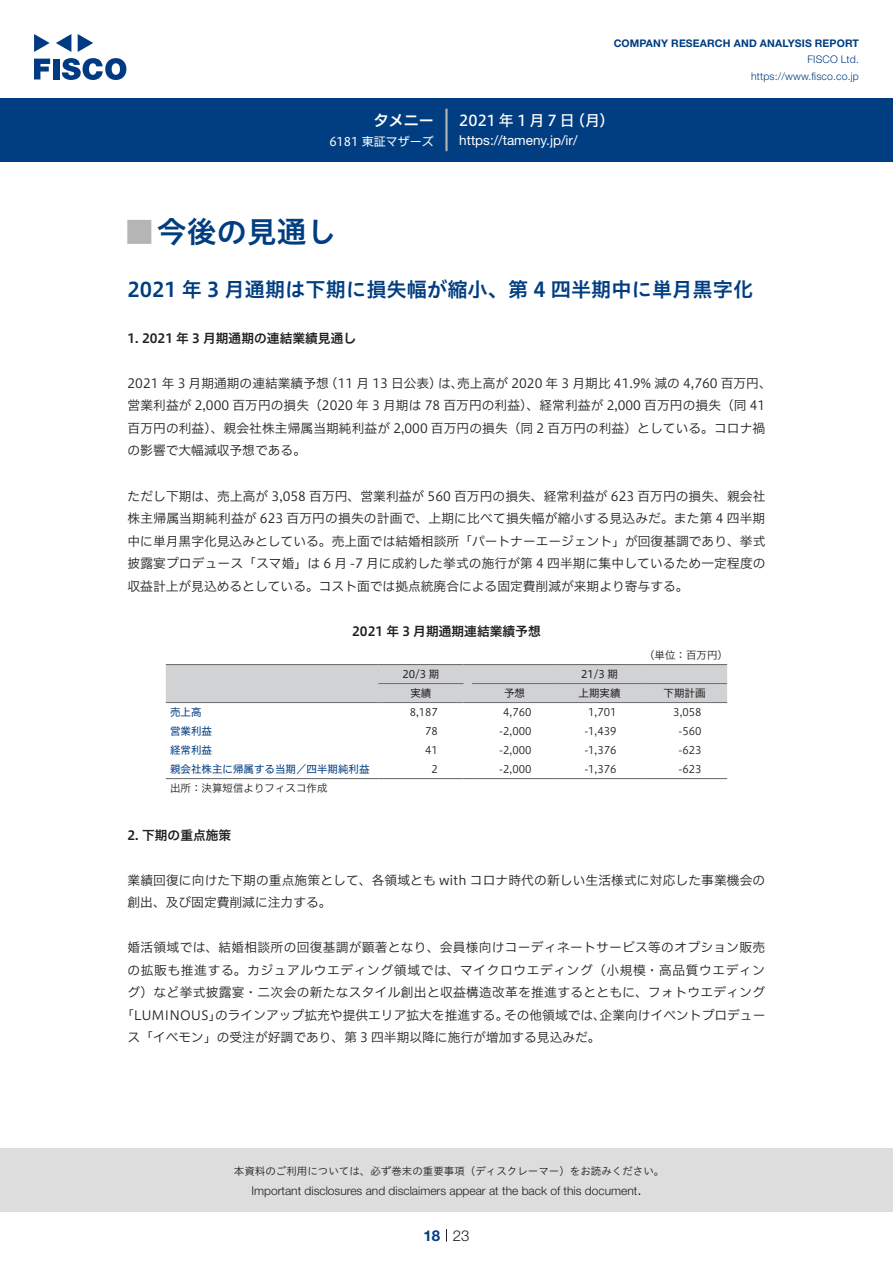
<style>
.page{position:relative;width:893px;height:1263px;background:#fff}
.page>*{position:absolute;margin:0;border:0;box-sizing:border-box;transform-origin:0 0}
.t1{font:30px "Hiragino UD Sans Std N W6";color:#003d81}
.t2{font:700 24px "Koz Go Pro";color:#b5b5b6}
.t3{font:20.25px "Hiragino UD Sans Std W6";color:#003d81}
.t4{font:15px "Hiragino UD Sans F Std N W5";letter-spacing:.195em;color:#fff}
.t5{font:15px "Hiragino UD Sans F Std N W6";color:#fff}
.t6{font:300 15px "Helvetica Neue LT Std";color:#231f20}
.t7{font:700 15px "Helvetica Neue LT Std";color:#003d81}
.t8{font:13.5px "Helvetica Neue LT Std";color:#fff}
.t9{font:12.75px/22.5px "Hiragino UD Sans F Std N W3";letter-spacing:.005em;color:#231f20}
.t10{font:12.75px "Hiragino UD Sans F Std N W6";color:#231f20}
.t11{font:300 12px "Helvetica Neue LT Std";color:#231f20}
.t12{font:12px "Hiragino UD Sans F Std N W4";color:#fff}
.t13{font:10.5px "Hiragino UD Sans F Std N W3";color:#231f20}
.t14{font:10.5px "Hiragino UD Sans Std W3";color:#231f20}
.t15{font:700 10.5px "Helvetica Neue LT Std";letter-spacing:.015em;color:#003d81}
.t16{font:300 10.5px/16.5px "Helvetica Neue LT Std";letter-spacing:.015em;color:#003d81;text-align:right}
.t17{font:10.5px "Hiragino UD Sans F Std N W4";color:#003d81}
.t18{font:10.5px "Hiragino UD Sans F Std N W4";color:#231f20}
</style>
<div class="page">
<div style="left:0;top:1148px;width:893px;height:64px;background:#ddd"></div>
<svg style="left:34px;top:59px;width:16px;height:20px"></svg>
<div style="left:53px;top:59px;width:6px;height:20px;background:#003a83"></div>
<svg style="left:62px;top:58px;width:64px;height:22px"></svg>
<svg style="left:34px;top:34px;width:16px;height:18px"></svg>
<svg style="left:78px;top:34px;width:15px;height:18px"></svg>
<svg style="left:56px;top:34px;width:15px;height:18px"></svg>
<div style="left:0;top:98px;width:893px;height:64px;background:#003d81"></div>
<hr style="left:445px;top:109px;width:3px;height:42px;background:#b5b5b6">
<svg style="left:446px;top:1229px;width:1px;height:13px"></svg>
<hr style="left:166px;top:778px;width:212px;height:1px;background:#6c6d70">
<hr style="left:378px;top:778px;width:85px;height:1px;background:#6c6d70">
<hr style="left:472px;top:778px;width:85px;height:1px;background:#6c6d70">
<hr style="left:557px;top:778px;width:85px;height:1px;background:#6c6d70">
<hr style="left:642px;top:778px;width:85px;height:1px;background:#6c6d70">
<div style="left:166px;top:664px;width:561px;height:39px;background:#d1d2d4"></div>
<hr style="left:472px;top:702px;width:85px;height:1px;background:#6c6d70">
<hr style="left:557px;top:702px;width:85px;height:1px;background:#6c6d70">
<hr style="left:642px;top:702px;width:85px;height:1px;background:#6c6d70">
<hr style="left:378px;top:683px;width:85px;height:1px;background:#6c6d70">
<hr style="left:472px;top:683px;width:85px;height:1px;background:#6c6d70">
<hr style="left:557px;top:683px;width:85px;height:1px;background:#6c6d70">
<hr style="left:642px;top:683px;width:85px;height:1px;background:#6c6d70">
<p class="t5" style="left:374px;top:109px;width:62px">タメニー</p>
<p class="t12" style="left:329px;top:132px;width:106px">6181 東証マザーズ</p>
<p class="t15" style="left:614px;top:37px;width:247px">COMPANY RESEARCH AND ANALYSIS REPORT</p>
<p class="t16" style="left:751px;top:51px;width:109px">FISCO Ltd. https://www.fisco.co j p.</p>
<p class="t4" style="left:459px;top:109px;width:117px">2021年1月7日</p>
<p class="t4" style="left:570px;top:109px;width:46px">（月(</p>
<p class="t8" style="left:459px;top:132px;width:120px">https://tameny j p. /i r/</p>
<h1 class="t1" style="left:157px;top:209px;width:181px">今後の見通し</h1>
<h2 class="t2" style="left:128px;top:217px;width:25px">█</h2>
<h3 class="t3" style="left:128px;top:274px;width:627px">2021 年 3 月通期は下期に損失幅が縮小、第 4 四半期中に単月黒字化</h3>
<p class="t10" style="left:128px;top:328px;width:230px">1. 2021 年 3 月期通期の連結業績見通し</p>
<p class="t9" style="left:457px;top:371px;width:316px">売上高が 2020 年 3 月期比 41.9% 減の 4,760 百万円、</p>
<p class="t9" style="left:128px;top:371px;width:639px">2021 年 3 月期通期の連結業績予想<br>営業利益が 2,000 百万円の損失（2020 年 3 月期は 78 百万円の利益）、経常利益が 2,000 百万円の損失（同 41百万円の利益）、親会社株主帰属当期純利益が 2,000 百万円の損失（同 2 百万円の利益）としている。コロナ禍の影響で大幅減収予想である。</p>
<p class="t9" style="left:128px;top:484px;width:639px;text-align:justify">ただし下期は、売上高が 3,058 百万円、営業利益が 560 百万円の損失、経常利益が 623 百万円の損失、親会社株主帰属当期純利益が 623 百万円の損失の計画で、上期に比べて損失幅が縮小する見込みだ。また第 4 四半期中に単月黒字化見込みとしている。売上面では結婚相談所「パートナーエージェント」が回復基調であり、挙式披露宴プロデュース「スマ婚」は 6 月 -7 月に成約した挙式の施行が第 4 四半期に集中しているため一定程度の収益計上が見込めるとしている。コスト面では拠点統廃合による固定費削減が来期より寄与する。</p>
<p class="t10" style="left:352px;top:621px;width:190px">2021 年 3 月期通期連結業績予想</p>
<p class="t13" style="left:644px;top:647px;width:85px">（単位：百万円(</p>
<p class="t18" style="left:581px;top:666px;width:39px">21/3 期</p>
<p class="t9" style="left:325px;top:371px;width:119px">（11 月 13 日公表）</p>
<p class="t9" style="left:438px;top:371px;width:27px">は、</p>
<p class="t18" style="left:402px;top:666px;width:39px">20/3 期</p>
<p class="t18" style="left:410px;top:685px;width:22px">実績</p>
<p class="t18" style="left:504px;top:685px;width:22px">予想</p>
<p class="t18" style="left:579px;top:685px;width:43px">上期実績</p>
<p class="t18" style="left:664px;top:685px;width:43px">下期計画</p>
<p class="t17" style="left:170px;top:704px;width:33px">売上高</p>
<p class="t13" style="left:410px;top:704px;width:30px">8,187</p>
<p class="t13" style="left:503px;top:704px;width:30px">4,760</p>
<p class="t13" style="left:588px;top:704px;width:30px">1,701</p>
<p class="t13" style="left:673px;top:704px;width:30px">3,058</p>
<p class="t17" style="left:170px;top:723px;width:43px">営業利益</p>
<p class="t13" style="left:425px;top:723px;width:14px">78</p>
<p class="t13" style="left:499px;top:723px;width:34px">-2,000</p>
<p class="t13" style="left:584px;top:723px;width:34px">-1,439</p>
<p class="t13" style="left:678px;top:723px;width:25px">-560</p>
<p class="t17" style="left:170px;top:742px;width:43px">経常利益</p>
<p class="t13" style="left:425px;top:742px;width:14px">41</p>
<p class="t13" style="left:499px;top:742px;width:34px">-2,000</p>
<p class="t13" style="left:584px;top:742px;width:34px">-1,376</p>
<p class="t13" style="left:678px;top:742px;width:25px">-623</p>
<p class="t17" style="left:170px;top:761px;width:201px">親会社株主に帰属する当期／四半期純利益</p>
<p class="t13" style="left:170px;top:780px;width:159px">出所：決算短信よりフィスコ作成</p>
<p class="t10" style="left:128px;top:825px;width:105px">2. 下期の重点施策</p>
<p class="t9" style="left:128px;top:868px;width:639px">業績回復に向けた下期の重点施策として、各領域とも with コロナ時代の新しい生活様式に対応した事業機会の創出、及び固定費削減に注力する。</p>
<p class="t9" style="left:128px;top:935px;width:639px;text-align:right">婚活領域では、結婚相談所の回復基調が顕著となり、会員様向けコーディネートサービス等のオプション販売の拡販も推進する。カジュアルウエディング領域では、マイクロウエディング（小規模・高品質ウエディング）など挙式披露宴・二次会の新たなスタイル創出と収益構造改革を推進するとともに、フォトウエディング企業向けイベントプロデュー</p>
<p class="t13" style="left:584px;top:761px;width:34px">-1,376</p>
<p class="t13" style="left:678px;top:761px;width:25px">-623</p>
<p class="t13" style="left:432px;top:761px;width:8px">2</p>
<p class="t13" style="left:499px;top:761px;width:34px">-2,000</p>
<p class="t9" style="left:215px;top:1003px;width:295px">のラインアップ拡充や提供エリア拡大を推進する。</p>
<p class="t9" style="left:128px;top:1003px;width:475px;text-indent:-6px">「LUMINOUS」<br>ス「イベモン」の受注が好調であり、第 3 四半期以降に施行が増加する見込みだ。</p>
<p class="t9" style="left:504px;top:1003px;width:103px">その他領域では、</p>
<p class="t14" style="left:234px;top:1163px;width:432px">本資料のご利用については、必ず巻末の重要事項（ディスクレーマー）をお読みください。</p>
<p class="t6" style="left:637px;top:1180px;width:6px">.</p>
<p class="t11" style="left:251px;top:1183px;width:387px">Important disclosures and disclaimers appear at the back of this document</p>
<p class="t7" style="left:423px;top:1226px;width:18px">18</p>
<p class="t6" style="left:453px;top:1226px;width:18px">23</p>
</div>
